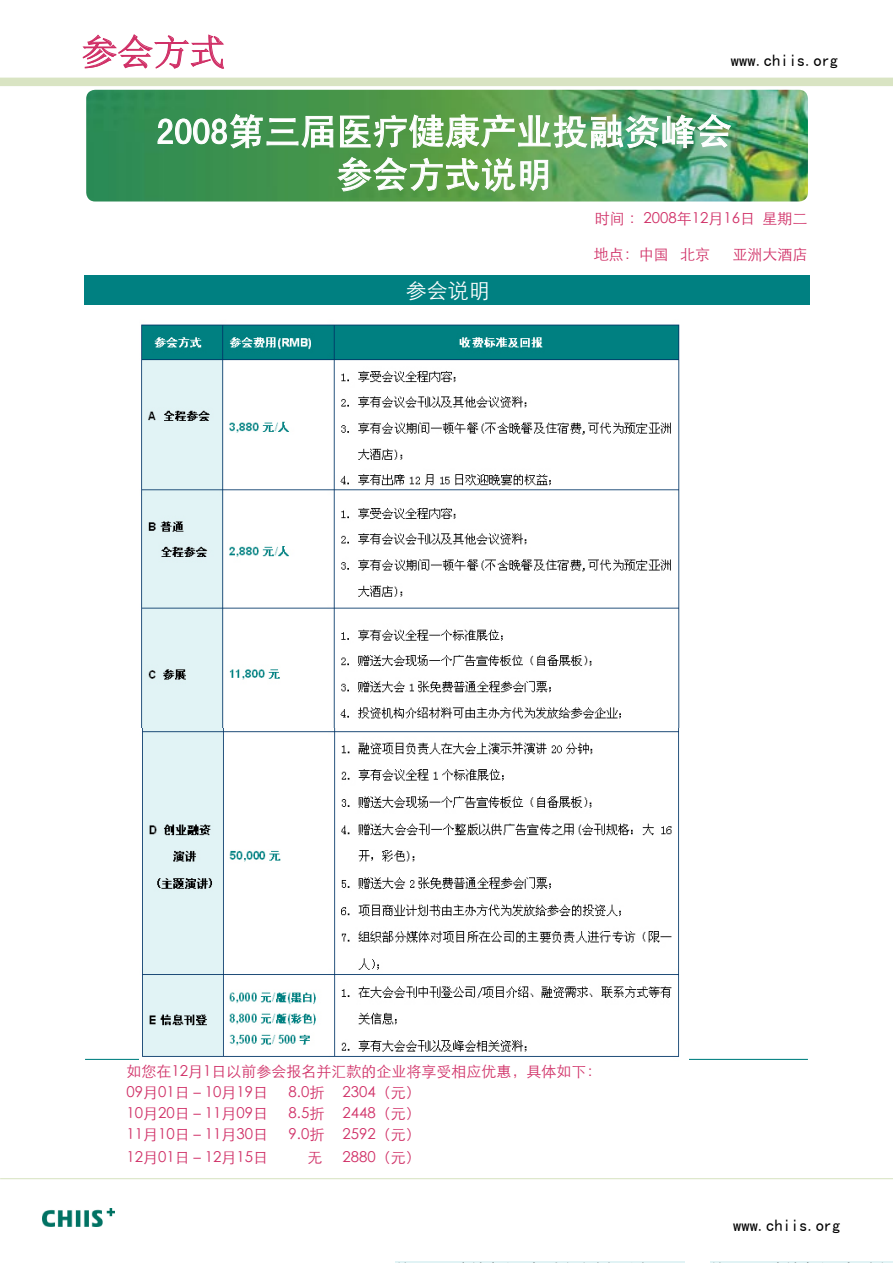
<style>
.page{position:relative;width:893px;height:1263px;background:#fff}
.page>*{position:absolute;margin:0;border:0;box-sizing:border-box;transform-origin:0 0}
.t1{font:36px/43.2px "Sim Hei";color:#fff;text-align:center}
.t2{font:36px "Sim Sun";color:#d02f66}
.t3{font:21px "ST Xihei";color:#fff}
.t4{font:16.5px "Sim Hei";color:#000}
.t5{font:15px/21px "ST Xihei";color:#d02f66}
</style>
<div class="page">
<div style="left:0;top:78px;width:893px;height:8px;background:#d9e4c3"></div>
<svg style="left:83px;top:34px;width:141px;height:35px"></svg>
<img style="left:42px;top:1208px;width:73px;height:19px">
<hr style="left:0;top:1178px;width:893px;height:1px;background:#d9e4c3">
<img style="left:86px;top:90px;width:722px;height:111px">
<svg style="left:157px;top:114px;width:177px;height:35px;background:#65a873"></svg>
<img style="left:340px;top:114px;width:391px;height:34px">
<svg style="left:337px;top:157px;width:212px;height:35px;background:#7db270"></svg>
<hr style="left:85px;top:1059px;width:723px;height:1px;background:#008081">
<div style="left:85px;top:275px;width:725px;height:30px;background:#008081"></div>
<hr style="left:396px;top:1262px;width:289px;height:1px;background:#e1f3f5">
<hr style="left:710px;top:1261px;width:183px;height:2px;background:#e1f3f5">
<img style="left:141px;top:324px;width:539px;height:404px">
<img style="left:140px;top:728px;width:549px;height:332px">
<h1 class="t2" style="left:82px;top:34px;width:145px">参会方式</h1>
<p class="t4" style="left:731px;top:52px;width:109px">www.chiis.org</p>
<h1 class="t1" style="left:156px;top:110px;width:577px">2008第三届医疗健康产业投融资峰会参会方式说明</h1>
<p class="t5" style="left:595px;top:206px;width:214px">时间 ：2008年12月16日 星期二</p>
<p class="t5" style="left:594px;top:242px;width:118px">地点：中国 北京</p>
<p class="t5" style="left:732px;top:242px;width:76px">亚洲大酒店</p>
<h2 class="t3" style="left:406px;top:275px;width:85px">参会说明</h2>
<p class="t5" style="left:127px;top:1060px;width:476px">如您在12月1日以前参会报名并汇款的企业将享受相应优惠，具体如下：<br>09月01日－10月19日</p>
<p class="t5" style="left:289px;top:1081px;width:134px">8.0折 2304（元）</p>
<p class="t5" style="left:127px;top:1102px;width:143px">10月20日－11月09日</p>
<p class="t5" style="left:289px;top:1102px;width:134px">8.5折 2448（元）</p>
<p class="t5" style="left:127px;top:1123px;width:143px">11月10日－11月30日</p>
<p class="t5" style="left:289px;top:1123px;width:134px">9.0折 2592（元）</p>
<p class="t5" style="left:127px;top:1145px;width:143px">12月01日－12月15日</p>
<p class="t5" style="left:307px;top:1145px;width:16px">无</p>
<p class="t5" style="left:343px;top:1145px;width:80px">2880（元）</p>
<p class="t4" style="left:733px;top:1217px;width:109px">www.chiis.org</p>
</div>
